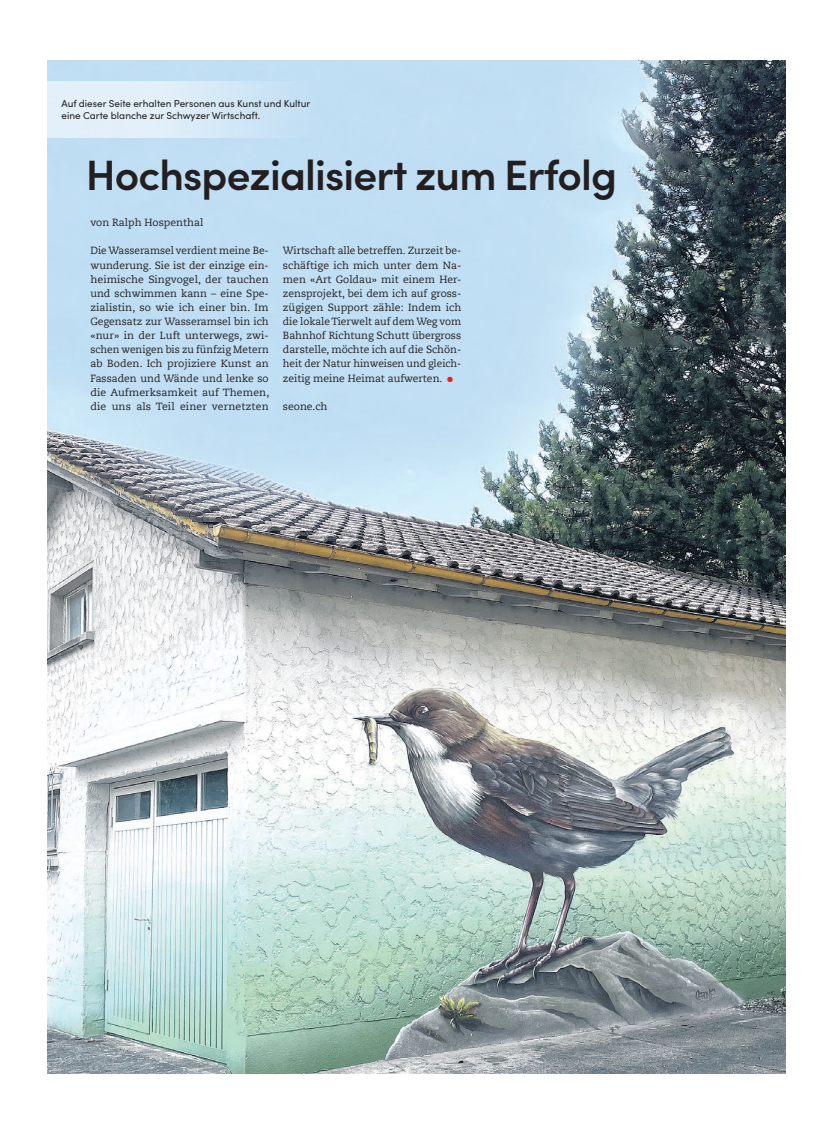
<style>
.page{position:relative;width:833px;height:1134px;background:#fff}
.page>*{position:absolute;margin:0;border:0;box-sizing:border-box;transform-origin:0 0}
.t1{font:600 42.5px "Sofia Pro";letter-spacing:-.02em;color:#231f20}
.t2{font:10.38px/14.1px "Caecilia LT Pro 55 Roman";color:#231f20;text-align:justify}
.t3{font:10px/11.2px "Sofia Pro";color:#231f20}
.s1{color:#ee1d23}
</style>
<div class="page">
<img style="left:48px;top:60px;width:737px;height:1014px">
<div style="left:0;top:81px;width:409px;height:57px;background:linear-gradient(to right,#f8fbfd,#b7d9f2)"></div>
<p class="t3" style="left:61px;top:98px;width:250px">Auf dieser Seite erhalten Personen aus Kunst und Kultur eine Carte blanche zur Schwyzer Wirtschaft.</p>
<h1 class="t1" style="left:86px;top:143px;width:532px">Hochspezialisiert zum Erfolg</h1>
<p class="t2" style="left:90px;top:215px;width:114px">von Ralph Hospenthal</p>
<p class="t2" style="left:90px;top:244px;width:180px">Die Wasseramsel verdient meine Be&shy;wunderung. Sie ist der einzige ein&shy;heimische Singvogel, der tauchen und schwimmen kann – eine Spe&shy;zialistin, so wie ich einer bin. Im Gegensatz zur Wasseramsel bin ich «nur» in der Luft unterwegs, zwi&shy;schen wenigen bis zu fünfzig Metern ab Boden. Ich projiziere Kunst an Fassaden und Wände und lenke so die Aufmerksamkeit auf Themen, die uns als Teil einer vernetzten</p>
<p class="t2" style="left:283px;top:244px;width:180px">Wirtschaft alle betreffen. Zurzeit be&shy;schäftige ich mich unter dem Na&shy;men «Art Goldau» mit einem Her&shy;zensprojekt, bei dem ich auf gross&shy;zügigen Support zähle: Indem ich die lokale Tierwelt auf dem Weg vom Bahnhof Richtung Schutt übergross darstelle, möchte ich auf die Schön&shy;heit der Natur hinweisen und gleich&shy;zeitig meine Heimat aufwerten. <span class="s1">●</span></p>
<p class="t2" style="left:283px;top:399px;width:46px">seone.ch</p>
</div>
